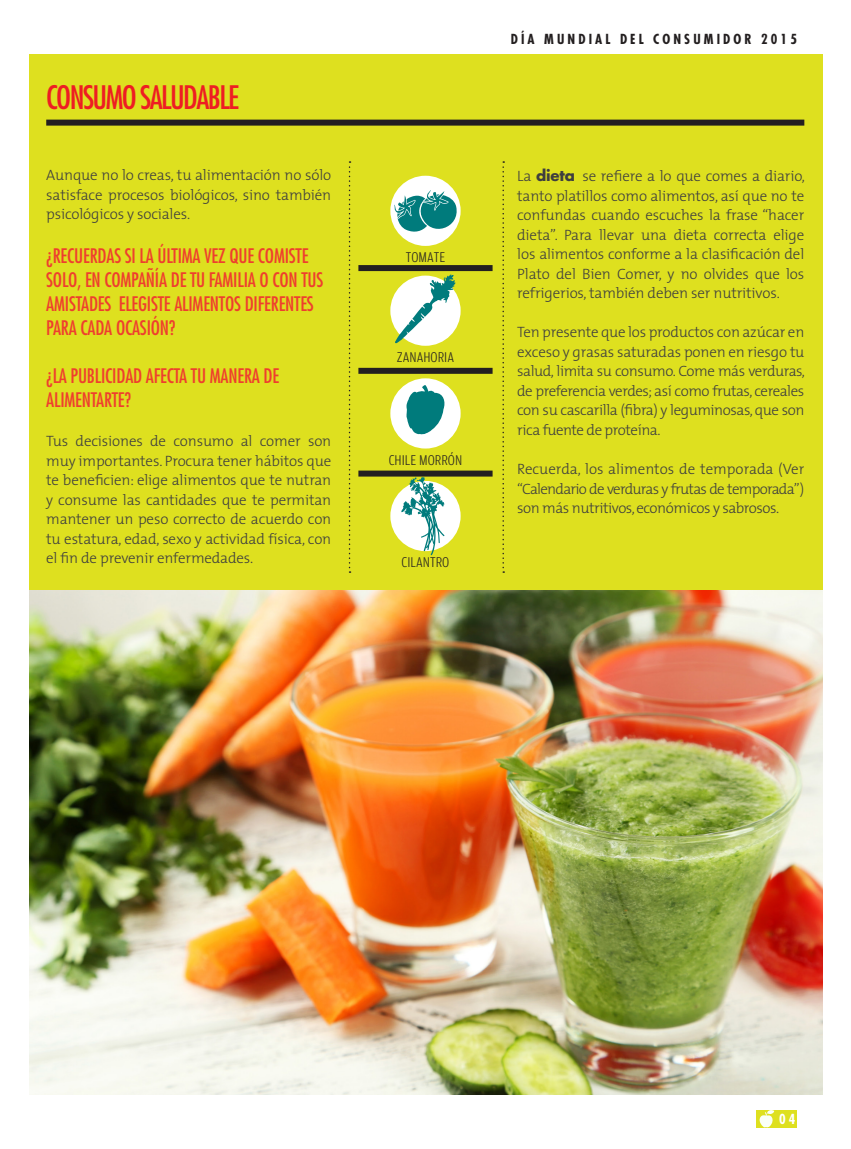
<style>
.page{position:relative;width:851px;height:1149px;background:#fff}
.page>*{position:absolute;margin:0;border:0;box-sizing:border-box;transform-origin:0 0}
.t1{font:condensed 31.5px "Futura";letter-spacing:-.05em;color:#ee1d23}
.t2{font:condensed 19.5px/24px "Futura";letter-spacing:-.01em;color:#ef3e2e}
.t3{font:300 15px/19.5px "The Mix";letter-spacing:-.01em;color:#3e3e3f;text-align:justify}
.t4{font:300 15px "The Mix";letter-spacing:-.05em;color:#3e3e3f}
.t5{font:300 15px "The Mix";letter-spacing:-.03em;color:#3e3e3f}
.t6{font:300 15px "Amplitude Cond";color:#231f20}
.t7{font:700 condensed 13.5px "Futura";letter-spacing:.23em;color:#231f20}
.t8{font:700 condensed 13.5px "Futura";color:#fff}
.s1{font-family:"Futura";font-weight:700}
</style>
<div class="page">
<div style="left:756px;top:1109px;width:40px;height:18px;background:#dee01f"></div>
<svg style="left:756px;top:1109px;width:18px;height:18px"></svg>
<img style="left:29px;top:589px;width:793px;height:505px">
<div style="left:29px;top:54px;width:793px;height:535px;background:#dee01f"></div>
<svg style="left:502px;top:161px;width:2px;height:411px"></svg>
<svg style="left:349px;top:161px;width:1px;height:411px"></svg>
<div style="left:390px;top:176px;width:70px;height:70px;background:#fff;border-radius:50%"></div>
<svg style="left:394px;top:190px;width:67px;height:49px"></svg>
<div style="left:358px;top:368px;width:134px;height:6px;background:#231f20"></div>
<div style="left:390px;top:378px;width:70px;height:70px;background:#fff;border-radius:50%"></div>
<svg style="left:406px;top:384px;width:40px;height:50px"></svg>
<div style="left:358px;top:265px;width:134px;height:6px;background:#231f20"></div>
<div style="left:390px;top:275px;width:70px;height:71px;background:#fff;border-radius:50%"></div>
<svg style="left:394px;top:274px;width:62px;height:70px"></svg>
<div style="left:358px;top:470px;width:134px;height:6px;background:#231f20"></div>
<div style="left:390px;top:481px;width:70px;height:70px;background:#fff;border-radius:50%"></div>
<svg style="left:401px;top:476px;width:43px;height:79px"></svg>
<div style="left:46px;top:120px;width:758px;height:6px;background:#231f20"></div>
<p class="t1" style="left:46px;top:77px;width:194px">CONSUMO SALUDABLE</p>
<p class="t3" style="left:46px;top:165px;width:286px">Aunque no lo creas, tu alimentación no sólo satisface procesos biológicos, sino también psicológicos y sociales.</p>
<p class="t2" style="left:46px;top:243px;width:278px">¿RECUERDAS SI LA ÚLTIMA VEZ QUE COMISTE SOLO, EN COMPAÑÍA DE TU FAMILIA O CON TUS AMISTADES ELEGISTE ALIMENTOS DIFERENTES PARA CADA OCASIÓN?</p>
<p class="t2" style="left:46px;top:363px;width:234px">¿LA PUBLICIDAD AFECTA TU MANERA DE<br>ALIMENTARTE?</p>
<p class="t3" style="left:46px;top:430px;width:286px">Tus decisiones de consumo al comer son muy importantes. Procura tener hábitos que te beneficien: elige alimentos que te nutran y consume las cantidades que te permitan mantener un peso correcto de acuerdo con tu estatura, edad, sexo y actividad física, con el fin de prevenir enfermedades.</p>
<p class="t6" style="left:405px;top:249px;width:41px">TOMATE</p>
<p class="t6" style="left:397px;top:349px;width:59px">ZANAHORIA</p>
<p class="t6" style="left:388px;top:451px;width:75px">CHILE MORRÓN</p>
<p class="t6" style="left:401px;top:554px;width:49px">CILANTRO</p>
<p class="t7" style="left:510px;top:31px;width:287px">DÍA MUNDIAL DEL CONSUMIDOR 2015</p>
<p class="t3" style="left:517px;top:166px;width:289px">La <span class="s1">dieta</span> se refiere a lo que comes a diario, tanto platillos como alimentos, así que no te confundas cuando escuches la frase “hacer dieta”. Para llevar una dieta correcta elige los alimentos conforme a la clasificación del Plato del Bien Comer, y no olvides que los refrigerios, también deben ser nutritivos.</p>
<p class="t3" style="left:517px;top:322px;width:289px">Ten presente que los productos con azúcar en exceso y grasas saturadas ponen en riesgo tu salud, limita su consumo. Come más verduras, de preferencia verdes; así como frutas, cereales con su cascarilla (fibra) y leguminosas, que son rica fuente de proteína.</p>
<p class="t3" style="left:517px;top:458px;width:288px">Recuerda, los alimentos de temporada (Ver</p>
<p class="t4" style="left:517px;top:476px;width:288px">“Calendario de verduras y frutas de temporada”)</p>
<p class="t5" style="left:517px;top:495px;width:263px">son más nutritivos, económicos y sabrosos.</p>
<p class="t8" style="left:779px;top:1109px;width:18px">04</p>
</div>
